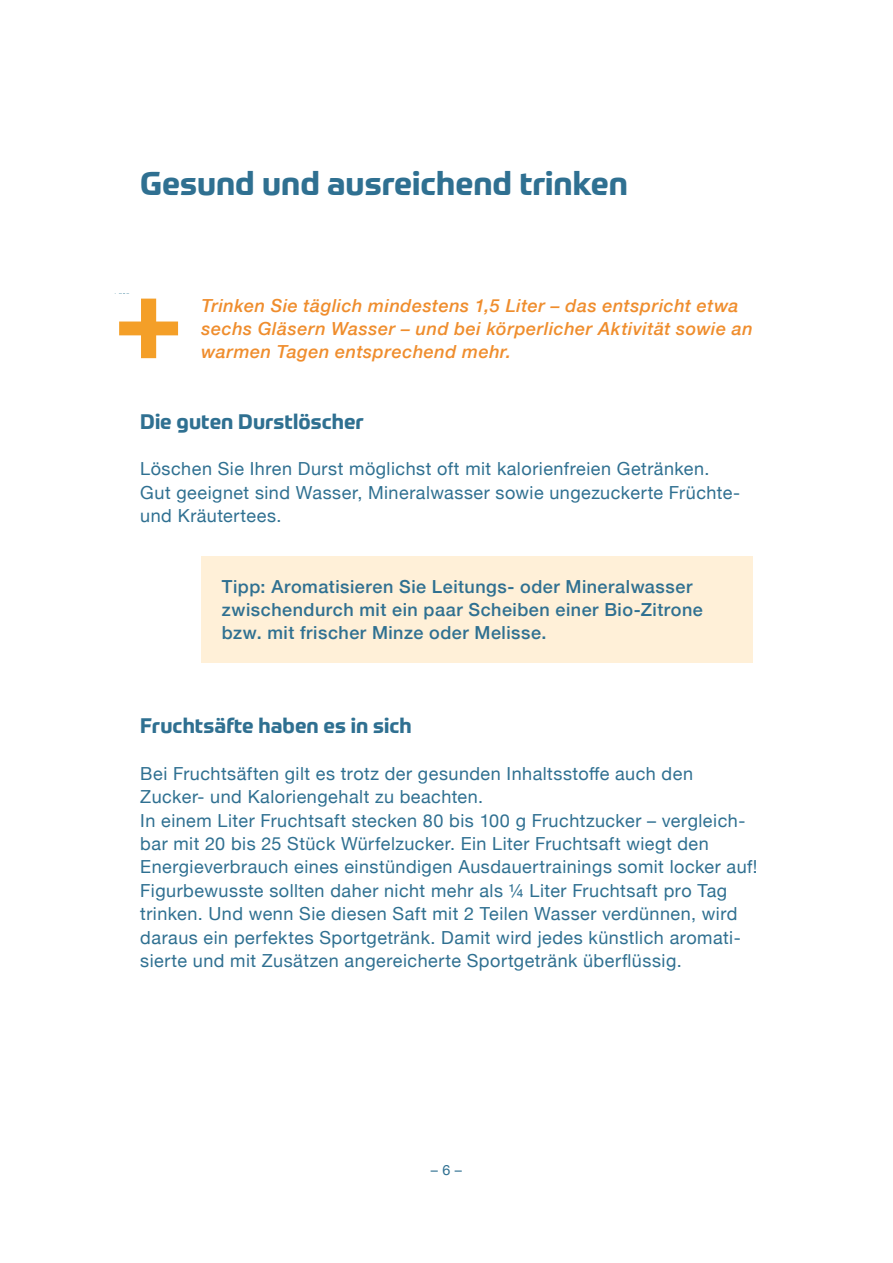
<style>
.page{position:relative;width:893px;height:1263px;background:#fff}
.page>*{position:absolute;margin:0;border:0;box-sizing:border-box;transform-origin:0 0}
.t1{font:700 32.4px "Prometo";color:#2f7091}
.t2{font:700 20.7px "Prometo";color:#2f7091}
.t3{font:18px/23.4px "Helvetica Neue";letter-spacing:.025em;color:#2f7091}
.t4{font:italic 500 18px/23.4px "Helvetica Neue";letter-spacing:.03em;color:#ef8d2d}
.t5{font:500 18px/23.4px "Helvetica Neue";letter-spacing:.03em;color:#2f7091}
.t6{font:14.25px "Helvetica Neue";color:#2f7091}
</style>
<div class="page">
<div style="left:202px;top:556px;width:551px;height:107px;background:#fff0d8"></div>
<svg style="left:119px;top:299px;width:59px;height:59px"></svg>
<h1 class="t1" style="left:140px;top:163px;width:489px">Gesund und ausreichend trinken</h1>
<p class="t4" style="left:202px;top:293px;width:553px">Trinken Sie täglich mindestens 1,5 Liter – das entspricht etwa sechs Gläsern Wasser – und bei körperlicher Aktivität sowie an warmen Tagen entsprechend mehr.</p>
<p class="t2" style="left:140px;top:408px;width:225px">Die guten Durstlöscher</p>
<p class="t3" style="left:140px;top:458px;width:601px">Löschen Sie Ihren Durst möglichst oft mit kalorienfreien Getränken.<br>Gut geeignet sind Wasser, Mineralwasser sowie ungezuckerte Früchte&shy;und Kräutertees.</p>
<p class="t5" style="left:222px;top:574px;width:482px">Tipp: Aromatisieren Sie Leitungs- oder Mineralwasser zwischendurch mit ein paar Scheiben einer Bio-Zitrone bzw. mit frischer Minze oder Melisse.</p>
<p class="t2" style="left:140px;top:713px;width:273px">Fruchtsäfte haben es in sich</p>
<p class="t3" style="left:140px;top:763px;width:619px">Bei Fruchtsäften gilt es trotz der gesunden Inhaltsstoffe auch den Zucker- und Kaloriengehalt zu beachten.<br>In einem Liter Fruchtsaft stecken 80 bis 100 g Fruchtzucker – vergleich&shy;bar mit 20 bis 25 Stück Würfelzucker. Ein Liter Fruchtsaft wiegt den Energieverbrauch eines einstündigen Ausdauertrainings somit locker auf!<br>Figurbewusste sollten daher nicht mehr als ¼ Liter Fruchtsaft pro Tag trinken. Und wenn Sie diesen Saft mit 2 Teilen Wasser verdünnen, wird daraus ein perfektes Sportgetränk. Damit wird jedes künstlich aromati&shy;sierte und mit Zusätzen angereicherte Sportgetränk überflüssig.</p>
<p class="t6" style="left:431px;top:1160px;width:33px">– 6 –</p>
</div>
